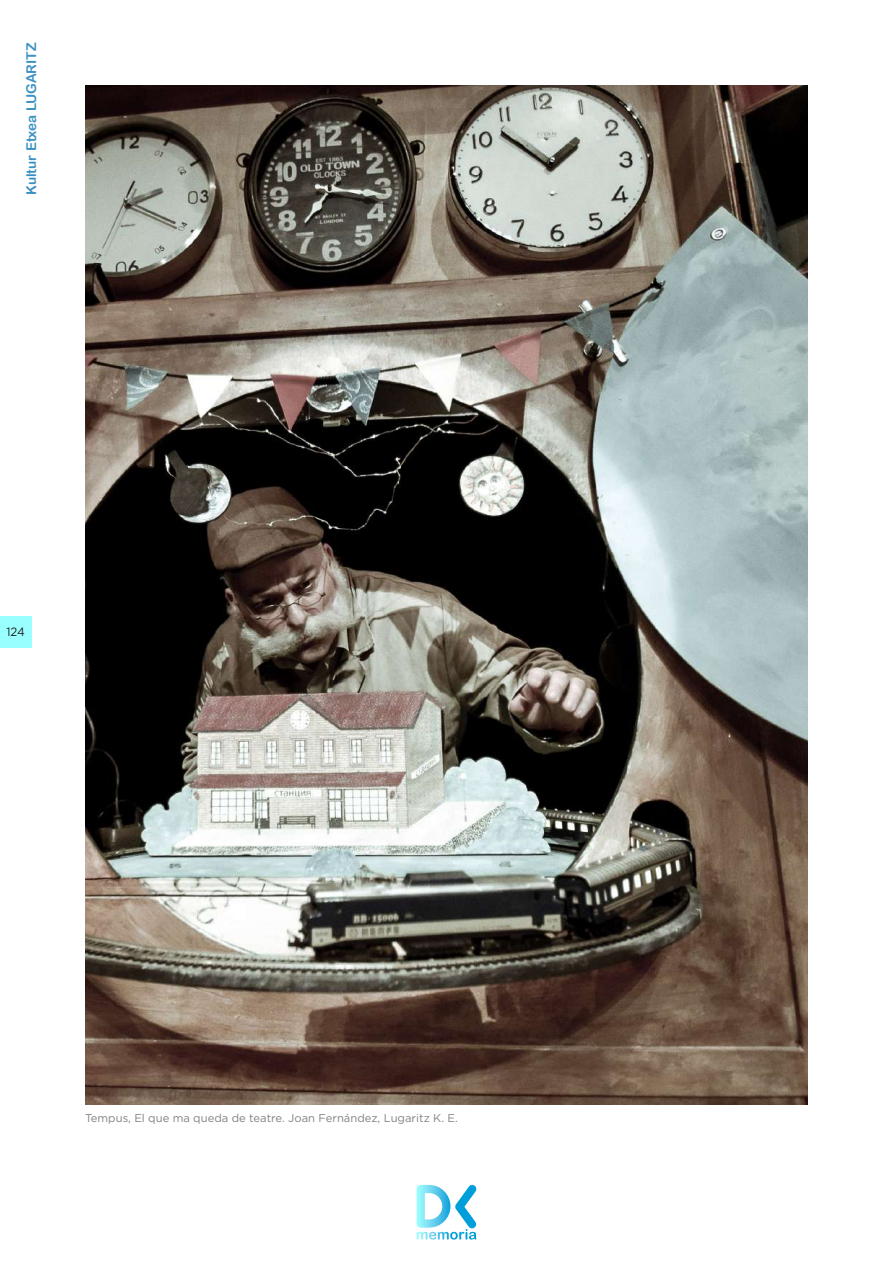
<style>
.page{position:relative;width:893px;height:1263px;background:#fff}
.page>*{position:absolute;margin:0;border:0;box-sizing:border-box;transform-origin:0 0}
.t1{font:13.5px "Arial Rounded MT Bold";color:#3b91c3}
.t2{font:12px "Gotham";color:#231f20;scale:.96 1}
.t3{font:11.25px "Gotham";color:#808285}
</style>
<div class="page">
<svg style="left:417px;top:1184px;width:60px;height:55px"></svg>
<div style="left:0;top:616px;width:31px;height:31px;background:#9ff"></div>
<img style="left:85px;top:85px;width:723px;height:1020px">
<p class="t1" style="left:23px;top:195px;width:154px;rotate:-90deg">Kultur Etxea LUGARITZ</p>
<p class="t2" style="left:6px;top:624px;width:21px">124</p>
<p class="t3" style="left:85px;top:1111px;width:374px">Tempus, El que ma queda de teatre. Joan Fernández, Lugaritz K. E.</p>
</div>
